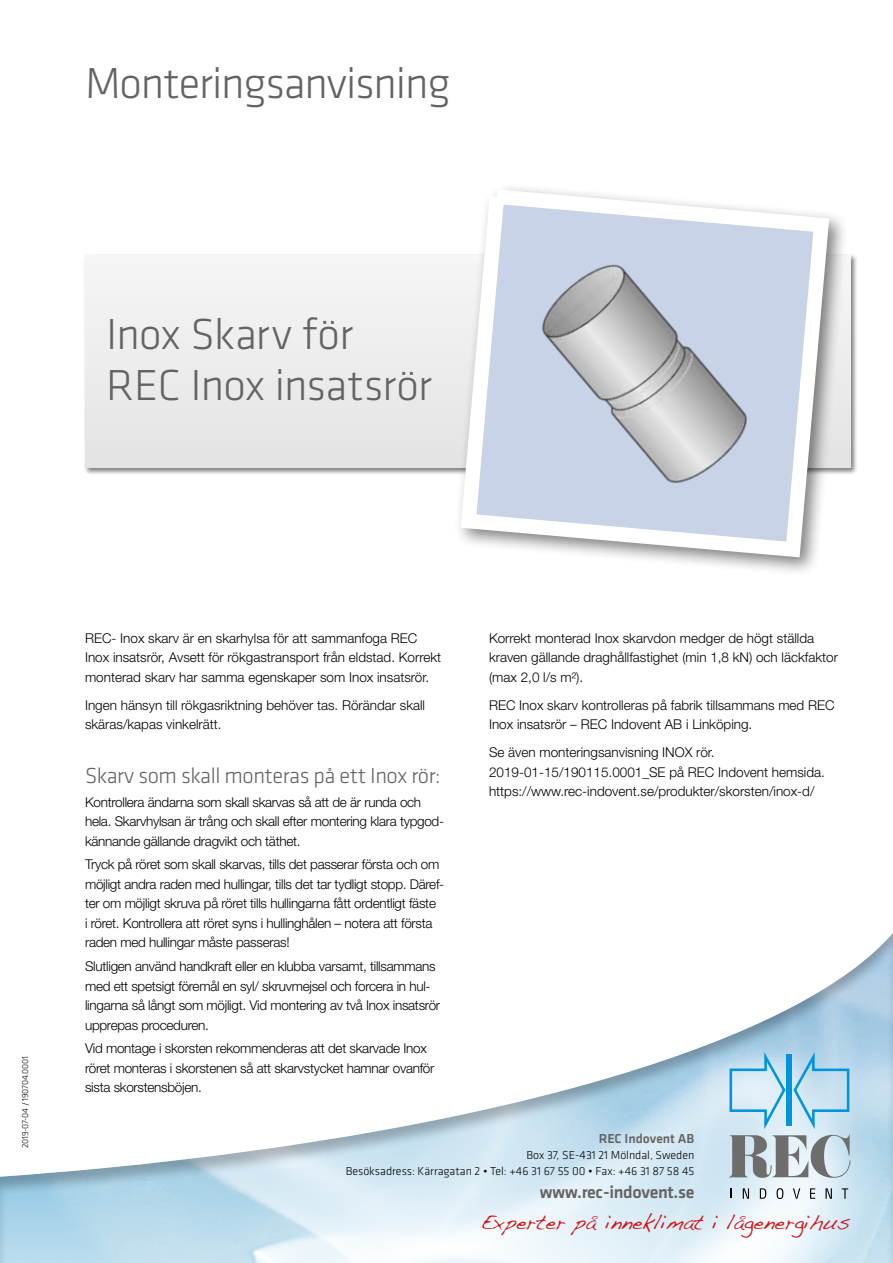
<style>
.page{position:relative;width:893px;height:1263px;background:#fff}
.page>*{position:absolute;margin:0;border:0;box-sizing:border-box;transform-origin:0 0}
.t1{font:300 45px/51px "Klavika";letter-spacing:-.025em;color:#646363}
.t2{font:300 22.5px "Klavika";letter-spacing:-.02em;color:#646363}
.t3{font:21px "Handwriting Dakota";color:#cd171a}
.t4{font:500 18px "Klavika";letter-spacing:-.02em;color:#646363}
.t5{font:300 13.5px/19.5px "Helvetica Neue LT Std";letter-spacing:-.02em;color:#000}
.t6{font:300 13.5px/19.5px "Helvetica Neue LT Std";color:#000}
.t7{font:500 13.5px "Klavika";color:#646363}
.t8{font:300 12px/15.8px "Klavika";color:#000;text-align:right}
.t9{font:300 9px "Klavika";letter-spacing:-.02em;color:#000}
</style>
<div class="page">
<div style="left:83px;top:254px;width:775px;height:221px;background:#000;opacity:.5"></div>
<div style="left:85px;top:255px;width:765px;height:213px;background:#ededed"></div>
<div style="left:454px;top:182px;width:395px;height:395px;background:#000;opacity:.5"></div>
<svg style="left:453px;top:182px;width:384px;height:383px"></svg>
<div style="left:0;top:915px;width:893px;height:348px;background:#000;opacity:.25"></div>
<svg style="left:743px;top:1188px;width:6px;height:10px"></svg>
<svg style="left:760px;top:1188px;width:6px;height:10px"></svg>
<svg style="left:776px;top:1188px;width:7px;height:10px"></svg>
<svg style="left:793px;top:1188px;width:7px;height:10px"></svg>
<svg style="left:810px;top:1188px;width:5px;height:10px"></svg>
<svg style="left:826px;top:1188px;width:6px;height:10px"></svg>
<svg style="left:842px;top:1188px;width:6px;height:10px"></svg>
<svg style="left:728px;top:1052px;width:122px;height:127px;background:#adcbdb"></svg>
<h1 class="t1" style="left:85px;top:58px;width:367px">Monteringsanvisning</h1>
<h1 class="t1" style="left:106px;top:309px;width:328px">Inox Skarv för<br>REC Inox insatsrör</h1>
<p class="t9" style="left:20px;top:1148px;width:93px;rotate:-90deg">2019-07-04 / 190704.0001</p>
<p class="t6" style="left:85px;top:628px;width:358px">REC- Inox skarv är en skarhylsa för att sammanfoga REC<br>Inox insatsrör, Avsett för rökgastransport från eldstad. Korrekt monterad skarv har samma egenskaper som Inox insatsrör.</p>
<p class="t6" style="left:85px;top:695px;width:342px">Ingen hänsyn till rökgasriktning behöver tas. Rörändar skall skäras/kapas vinkelrätt.</p>
<h2 class="t2" style="left:85px;top:763px;width:357px">Skarv som skall monteras på ett Inox rör:</h2>
<p class="t5" style="left:85px;top:792px;width:361px">Kontrollera ändarna som skall skarvas så att de är runda och hela. Skarvhylsan är trång och skall efter montering klara typgod&shy;kännande gällande dragvikt och täthet.</p>
<p class="t5" style="left:85px;top:854px;width:361px">Tryck på röret som skall skarvas, tills det passerar första och om möjligt andra raden med hullingar, tills det tar tydligt stopp. Däref&shy;ter om möjligt skruva på röret tills hullingarna fått ordentligt fäste<br>i röret. Kontrollera att röret syns i hullinghålen – notera att första raden med hullingar måste passeras!</p>
<p class="t5" style="left:85px;top:956px;width:357px">Slutligen använd handkraft eller en klubba varsamt, tillsammans med ett spetsigt föremål en syl/ skruvmejsel och forcera in hul&shy;lingarna så långt som möjligt. Vid montering av två Inox insatsrör upprepas proceduren.</p>
<p class="t5" style="left:85px;top:1038px;width:351px">Vid montage i skorsten rekommenderas att det skarvade Inox röret monteras i skorstenen så att skarvstycket hamnar ovanför sista skorstensböjen.</p>
<p class="t6" style="left:489px;top:628px;width:350px">Korrekt monterad Inox skarvdon medger de högt ställda kraven gällande draghållfastighet (min 1,8 kN) och läckfaktor (max 2,0 l/s m²).</p>
<p class="t6" style="left:489px;top:695px;width:347px">REC Inox skarv kontrolleras på fabrik tillsammans med REC<br>Inox insatsrör – REC Indovent AB i Linköping.</p>
<p class="t6" style="left:489px;top:742px;width:337px">Se även monteringsanvisning INOX rör.<br>2019-01-15/190115.0001_SE på REC Indovent hemsida. https://www.rec-indovent.se/produkter/skorsten/inox-d/</p>
<p class="t7" style="left:599px;top:1131px;width:97px">REC Indovent AB</p>
<p class="t8" style="left:346px;top:1147px;width:350px">Box 37, SE-431 21 Mölndal, Sweden<br>Besöksadress: Kärragatan 2 • Tel: +46 31 67 55 00 • Fax: +46 31 87 58 45</p>
<h3 class="t4" style="left:540px;top:1182px;width:156px">www.rec-indovent.se</h3>
<h3 class="t3" style="left:481px;top:1208px;width:371px">Experter på inneklimat i lågenergihus</h3>
</div>
